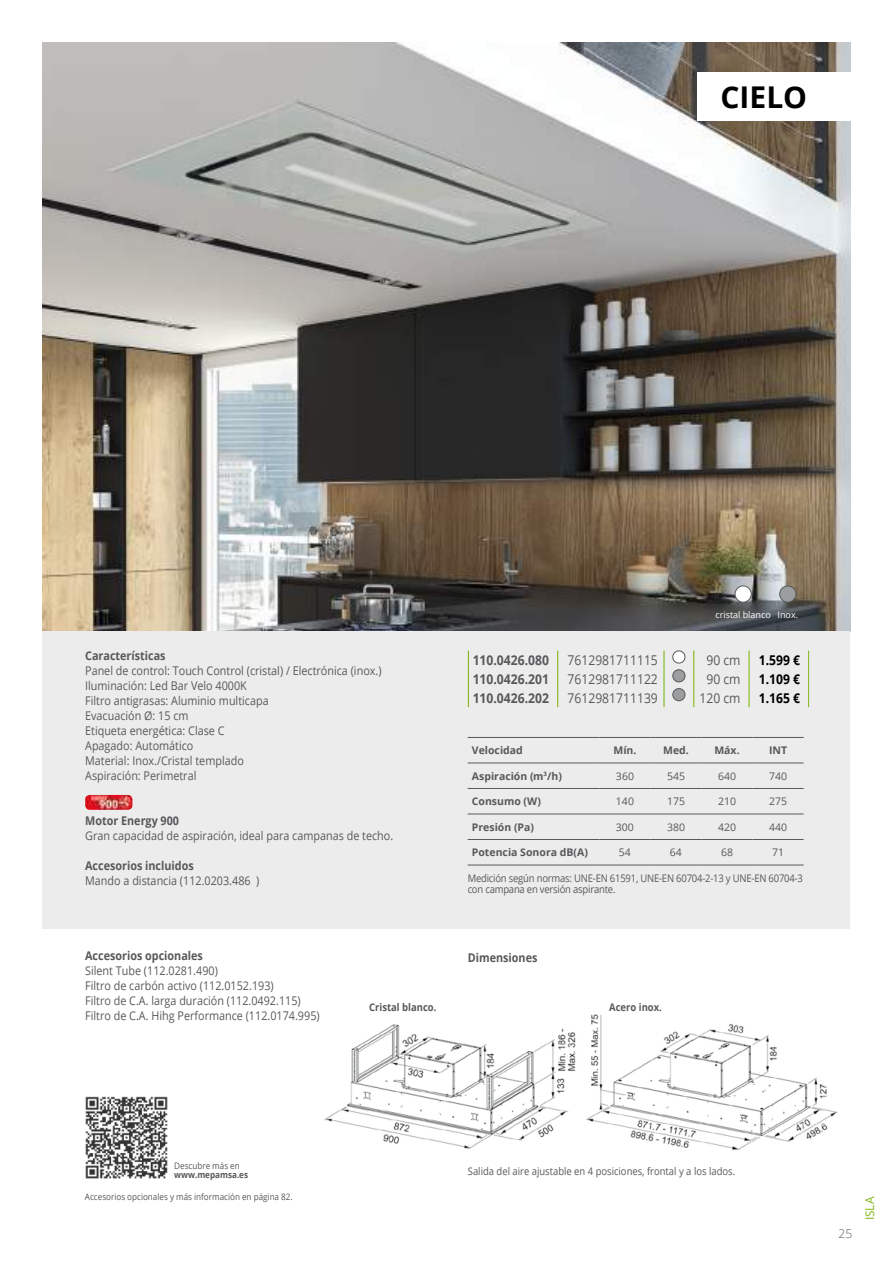
<style>
.page{position:relative;width:893px;height:1263px;background:#fff}
.page>*{position:absolute;margin:0;border:0;box-sizing:border-box;transform-origin:0 0}
.t1{font:700 30px "Open Sans";color:#000}
.t2{font:13.5px "Open Sans";color:#57585a;scale:.9 1}
.t3{font:700 13.5px "Open Sans";color:#57585a;scale:.9 1}
.t4{font:700 13.5px "Open Sans";color:#000;scale:.9 1}
.t5{font:12px/15px "Open Sans";color:#57585a;scale:.9 1}
.t6{font:700 12px "Open Sans";color:#57585a;scale:.9 1}
.t7{font:12px "Open Sans";color:#83b719}
.t8{font:300 12px "Open Sans";color:#57585a}
.t9{font:10.5px/10.5px "Open Sans";letter-spacing:-.02em;color:#57585a;scale:.9 1}
.t10{font:700 10.5px "Open Sans";color:#57585a}
.t11{font:10.5px "Open Sans";color:#57585a;scale:.9 1}
.t12{font:10.5px "Open Sans";color:#57585a}
.t13{font:700 10.5px "Open Sans";color:#57585a;scale:.9 1}
.t14{font:9px "Open Sans";color:#57585a;scale:.9 1}
.t15{font:9px "Open Sans";color:#fff}
.t16{font:700 9px "Open Sans";color:#57585a;scale:.9 1}
</style>
<div class="page">
<img style="left:42px;top:43px;width:808px;height:588px">
<div style="left:697px;top:72px;width:196px;height:49px;background:#fff"></div>
<div style="left:42px;top:631px;width:808px;height:298px;background:#ececed"></div>
<hr style="left:468px;top:737px;width:131px;height:1px;background:#57585a">
<hr style="left:599px;top:737px;width:51px;height:1px;background:#57585a">
<hr style="left:650px;top:737px;width:51px;height:1px;background:#57585a">
<hr style="left:701px;top:737px;width:52px;height:1px;background:#57585a">
<hr style="left:753px;top:737px;width:51px;height:1px;background:#57585a">
<hr style="left:468px;top:763px;width:131px;height:1px;background:#57585a">
<hr style="left:599px;top:763px;width:51px;height:1px;background:#57585a">
<hr style="left:650px;top:763px;width:51px;height:1px;background:#57585a">
<hr style="left:701px;top:763px;width:52px;height:1px;background:#57585a">
<hr style="left:753px;top:763px;width:51px;height:1px;background:#57585a">
<hr style="left:468px;top:788px;width:131px;height:1px;background:#57585a">
<hr style="left:599px;top:788px;width:51px;height:1px;background:#57585a">
<hr style="left:650px;top:788px;width:51px;height:1px;background:#57585a">
<hr style="left:701px;top:788px;width:52px;height:1px;background:#57585a">
<hr style="left:753px;top:788px;width:51px;height:1px;background:#57585a">
<hr style="left:468px;top:814px;width:131px;height:1px;background:#57585a">
<hr style="left:599px;top:814px;width:51px;height:1px;background:#57585a">
<hr style="left:650px;top:814px;width:51px;height:1px;background:#57585a">
<hr style="left:701px;top:814px;width:52px;height:1px;background:#57585a">
<hr style="left:753px;top:814px;width:51px;height:1px;background:#57585a">
<hr style="left:468px;top:839px;width:131px;height:1px;background:#57585a">
<hr style="left:468px;top:865px;width:131px;height:1px;background:#57585a">
<hr style="left:599px;top:839px;width:51px;height:1px;background:#57585a">
<hr style="left:650px;top:839px;width:51px;height:1px;background:#57585a">
<hr style="left:701px;top:839px;width:52px;height:1px;background:#57585a">
<hr style="left:599px;top:865px;width:51px;height:1px;background:#57585a">
<hr style="left:650px;top:865px;width:51px;height:1px;background:#57585a">
<hr style="left:701px;top:865px;width:52px;height:1px;background:#57585a">
<hr style="left:753px;top:839px;width:51px;height:1px;background:#57585a">
<hr style="left:753px;top:865px;width:51px;height:1px;background:#57585a">
<img style="left:85px;top:1096px;width:83px;height:83px">
<svg style="left:808px;top:651px;width:1px;height:56px"></svg>
<svg style="left:468px;top:651px;width:1px;height:56px"></svg>
<svg style="left:557px;top:651px;width:1px;height:56px"></svg>
<svg style="left:663px;top:651px;width:2px;height:56px"></svg>
<svg style="left:693px;top:651px;width:1px;height:56px"></svg>
<svg style="left:748px;top:651px;width:2px;height:56px"></svg>
<div style="left:673px;top:651px;width:12px;height:12px;background:#fff;border-radius:50%"></div>
<div style="left:672px;top:651px;width:13px;height:12px;border:1px solid #57585a;border-radius:50%"></div>
<div style="left:673px;top:670px;width:12px;height:12px;background:#9c9d9f;border-radius:50%"></div>
<div style="left:672px;top:669px;width:13px;height:13px;border:1px solid #57585a;border-radius:50%"></div>
<div style="left:673px;top:688px;width:12px;height:13px;background:#9c9d9f;border-radius:50%"></div>
<div style="left:672px;top:688px;width:13px;height:13px;border:1px solid #57585a;border-radius:50%"></div>
<img style="left:324px;top:1024px;width:252px;height:126px">
<img style="left:586px;top:1014px;width:252px;height:136px">
<img style="left:85px;top:795px;width:47px;height:15px">
<div style="left:735px;top:586px;width:16px;height:16px;background:#fff;border-radius:50%"></div>
<div style="left:735px;top:585px;width:17px;height:17px;border:1px solid #57585a;border-radius:50%"></div>
<div style="left:780px;top:586px;width:16px;height:16px;background:#9c9d9f;border-radius:50%"></div>
<div style="left:779px;top:585px;width:17px;height:17px;border:1px solid #57585a;border-radius:50%"></div>
<h1 class="t1" style="left:720px;top:76px;width:88px">CIELO</h1>
<p class="t6" style="left:85px;top:647px;width:91px">Características</p>
<p class="t5" style="left:85px;top:663px;width:331px">Panel de control: Touch Control (cristal) / Electrónica (inox.)<br>Iluminación: Led Bar Velo 4000K<br>Filtro antigrasas: Aluminio multicapa<br>Evacuación Ø: 15 cm<br>Etiqueta energética: Clase C<br>Apagado: Automático<br>Material: Inox./Cristal templado<br>Aspiración: Perimetral</p>
<p class="t6" style="left:85px;top:812px;width:106px">Motor Energy 900</p>
<p class="t5" style="left:85px;top:828px;width:344px">Gran capacidad de aspiración, ideal para campanas de techo.</p>
<p class="t6" style="left:85px;top:857px;width:122px">Accesorios incluidos</p>
<p class="t5" style="left:85px;top:873px;width:195px">Mando a distancia (112.0203.486 )</p>
<p class="t15" style="left:715px;top:608px;width:84px">cristal blanco Inox.</p>
<p class="t3" style="left:473px;top:651px;width:86px">110.0426.080</p>
<p class="t2" style="left:568px;top:651px;width:102px">7612981711115</p>
<p class="t2" style="left:706px;top:651px;width:39px">90 cm</p>
<p class="t4" style="left:759px;top:651px;width:47px">1.599 €</p>
<p class="t3" style="left:473px;top:670px;width:86px">110.0426.201</p>
<p class="t2" style="left:568px;top:670px;width:102px">7612981711122</p>
<p class="t2" style="left:706px;top:670px;width:39px">90 cm</p>
<p class="t4" style="left:759px;top:670px;width:47px">1.109 €</p>
<p class="t3" style="left:473px;top:688px;width:86px">110.0426.202</p>
<p class="t2" style="left:568px;top:689px;width:102px">7612981711139</p>
<p class="t2" style="left:699px;top:689px;width:47px">120 cm</p>
<p class="t4" style="left:759px;top:688px;width:47px">1.165 €</p>
<p class="t10" style="left:472px;top:743px;width:52px">Velocidad</p>
<p class="t10" style="left:613px;top:743px;width:24px">Mín.</p>
<p class="t10" style="left:663px;top:743px;width:27px">Med.</p>
<p class="t10" style="left:714px;top:743px;width:27px">Máx.</p>
<p class="t10" style="left:769px;top:743px;width:20px">INT</p>
<p class="t10" style="left:472px;top:768px;width:91px">Aspiración (m<sup>3</sup>/h)</p>
<p class="t12" style="left:616px;top:768px;width:20px">360</p>
<p class="t12" style="left:667px;top:768px;width:20px">545</p>
<p class="t12" style="left:718px;top:768px;width:20px">640</p>
<p class="t12" style="left:769px;top:768px;width:20px">740</p>
<p class="t10" style="left:472px;top:794px;width:71px">Consumo (W)</p>
<p class="t12" style="left:616px;top:794px;width:20px">140</p>
<p class="t12" style="left:667px;top:794px;width:20px">175</p>
<p class="t12" style="left:718px;top:794px;width:20px">210</p>
<p class="t12" style="left:769px;top:794px;width:20px">275</p>
<p class="t10" style="left:472px;top:819px;width:64px">Presión (Pa)</p>
<p class="t12" style="left:616px;top:819px;width:20px">300</p>
<p class="t12" style="left:667px;top:819px;width:20px">380</p>
<p class="t12" style="left:718px;top:819px;width:20px">420</p>
<p class="t12" style="left:769px;top:819px;width:20px">440</p>
<p class="t10" style="left:472px;top:845px;width:118px">Potencia Sonora dB(A)</p>
<p class="t12" style="left:619px;top:845px;width:14px">54</p>
<p class="t12" style="left:670px;top:845px;width:14px">64</p>
<p class="t12" style="left:721px;top:845px;width:14px">68</p>
<p class="t12" style="left:772px;top:845px;width:14px">71</p>
<p class="t9" style="left:468px;top:873px;width:374px">Medición según normas: UNE-EN 61591, UNE-EN 60704-2-13 y UNE-EN 60704-3 con campana en versión aspirante.</p>
<p class="t6" style="left:85px;top:947px;width:132px">Accesorios opcionales</p>
<p class="t5" style="left:85px;top:963px;width:262px">Silent Tube (112.0281.490)<br>Filtro de carbón activo (112.0152.193)<br>Filtro de C.A. larga duración (112.0492.115)<br>Filtro de C.A. Hihg Performance (112.0174.995)</p>
<p class="t6" style="left:468px;top:949px;width:79px">Dimensiones</p>
<p class="t13" style="left:369px;top:1000px;width:76px">Cristal blanco.</p>
<p class="t13" style="left:609px;top:1000px;width:60px">Acero inox.</p>
<p class="t14" style="left:174px;top:1160px;width:74px">Descubre más en</p>
<p class="t16" style="left:174px;top:1168px;width:84px">www.mepamsa.es</p>
<p class="t14" style="left:85px;top:1190px;width:232px">Accesorios opcionales y más información en página 82.</p>
<p class="t11" style="left:468px;top:1163px;width:299px">Salida del aire ajustable en 4 posiciones, frontal y a los lados.</p>
<p class="t8" style="left:838px;top:1226px;width:15px">25</p>
<p class="t7" style="left:862px;top:1220px;width:25px;rotate:-90deg">ISLA</p>
</div>
